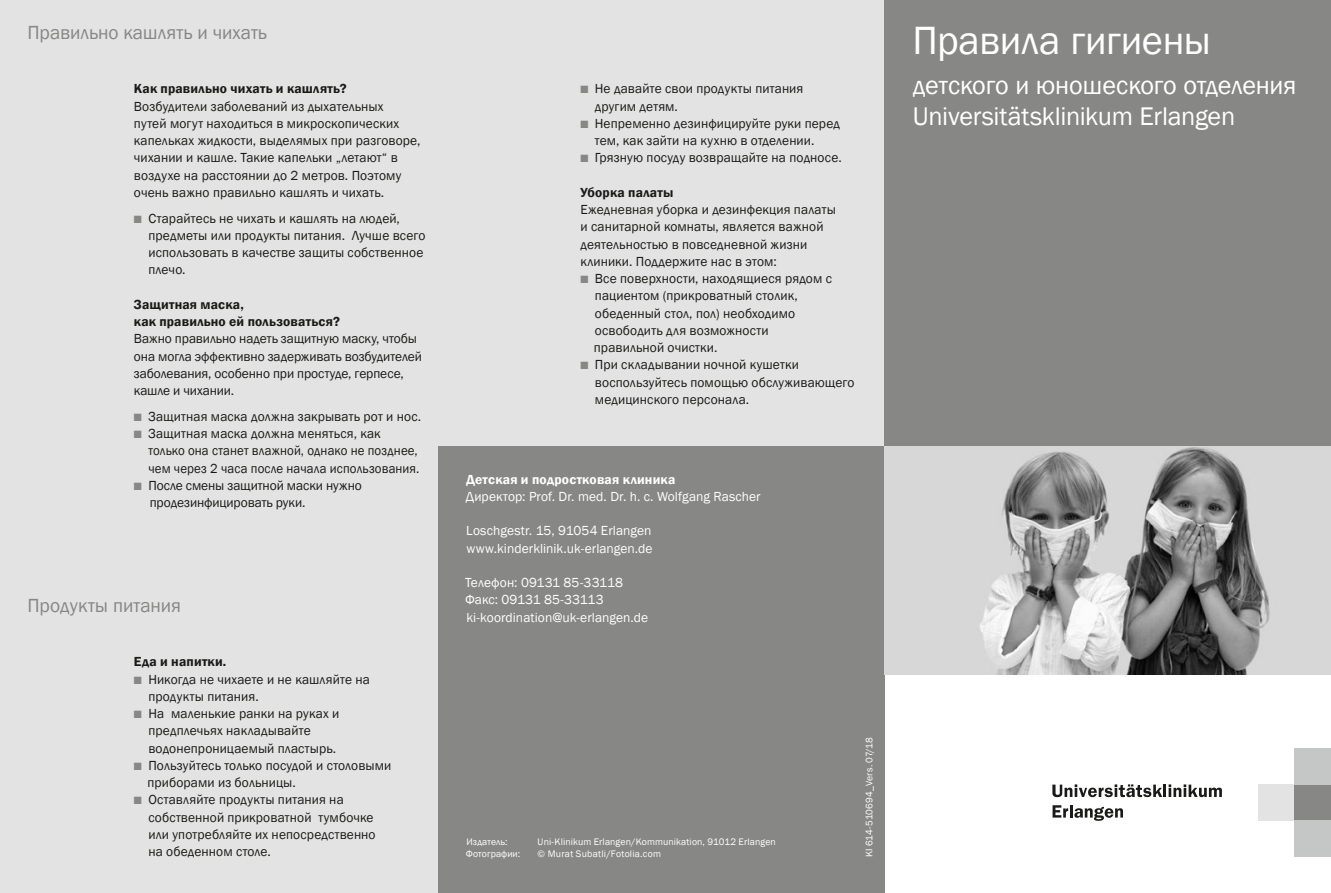
<style>
.page{position:relative;width:1331px;height:893px;background:#fff}
.page>*{position:absolute;margin:0;border:0;box-sizing:border-box;transform-origin:0 0}
.t1{font:40.5px "Franklin Gothic";letter-spacing:-.01em;color:#fff}
.t2{font:26.25px/31.5px "Franklin Gothic";letter-spacing:-.01em;color:#fff}
.t3{font:19.5px "Franklin Gothic";color:#878786}
.t4{font:13.5px/17.2px "Franklin Gothic";letter-spacing:.01em;color:#1a1a18}
.t5{font:13.5px/17.2px "Franklin Gothic";letter-spacing:.005em;color:#fff}
.t6{font:600 13.5px/17.2px "Franklin Gothic";letter-spacing:.015em;color:#1a1a18}
.t7{font:600 13.5px "Franklin Gothic";letter-spacing:.02em;color:#fff}
.t8{font:9.75px "Franklin Gothic";letter-spacing:.015em;color:#fff}
.s1{color:#878786}
</style>
<div class="page">
<div style="left:0;top:0;width:884px;height:893px;background:#e3e3e3"></div>
<div style="left:438px;top:446px;width:446px;height:447px;background:#878786"></div>
<div style="left:884px;top:0;width:447px;height:452px;background:#878786"></div>
<img style="left:884px;top:446px;width:447px;height:228px">
<div style="left:1259px;top:784px;width:36px;height:37px;background:#e3e3e3"></div>
<div style="left:1295px;top:784px;width:36px;height:37px;background:#878786"></div>
<div style="left:1295px;top:821px;width:36px;height:36px;background:#c5c6c6"></div>
<div style="left:1295px;top:748px;width:36px;height:36px;background:#c5c6c6"></div>
<svg style="left:1052px;top:805px;width:71px;height:16px"></svg>
<svg style="left:1052px;top:784px;width:170px;height:13px"></svg>
<h3 class="t3" style="left:28px;top:21px;width:241px">Правильно кашлять и чихать</h3>
<p class="t6" style="left:134px;top:80px;width:214px">Как правильно чихать и кашлять?</p>
<p class="t4" style="left:134px;top:98px;width:288px">Возбудители заболеваний из дыхательных<br>путей могут находиться в микроскопических капельках жидкости, выделямых при разговорe, чихании и кашле. Такие капельки „летают“ в воздухе на расстоянии до 2 метров. Поэтому очень важно правильно кашлять и чихать.</p>
<p class="t4" style="left:148px;top:210px;width:279px;text-indent:-14px"><span class="s1">■</span> Старайтесь не чихать и кашлять на людей, предметы или продукты питания. Лучше всего использовать в качестве защиты собственное плечо.</p>
<p class="t6" style="left:134px;top:296px;width:207px">Защитная маска,<br>как правильно ей пользоваться?</p>
<p class="t4" style="left:134px;top:331px;width:289px">Важно правильно надеть защитную маску, чтобы она могла эффективно задерживать возбудителей заболевания, особенно при простуде, герпесе, кашле и чихании.</p>
<p class="t4" style="left:134px;top:408px;width:289px"><span class="s1">■</span> Защитная маска должна закрывать рот и нос.</p>
<p class="t4" style="left:148px;top:425px;width:272px;text-indent:-14px"><span class="s1">■</span> Защитная маска должна меняться, как только она станет влажной, однако не позднее, чем через 2 часа после начала использования.</p>
<p class="t4" style="left:150px;top:477px;width:214px;text-indent:-16px"><span class="s1">■</span> После смены защитной маски нужно продезинфицировать руки.</p>
<h3 class="t3" style="left:28px;top:593px;width:155px">Продукты питания</h3>
<p class="t6" style="left:134px;top:653px;width:94px">Еда и напитки.</p>
<p class="t4" style="left:148px;top:671px;width:223px;text-indent:-14px"><span class="s1">■</span> Никогда не чихаете и не кашляйте на продукты питания.</p>
<p class="t4" style="left:148px;top:705px;width:193px;text-indent:-14px"><span class="s1">■</span> На маленькие ранки на руках и предплечьях накладывайте водонепроницаемый пластырь.</p>
<p class="t4" style="left:147px;top:757px;width:245px;text-indent:-13px"><span class="s1">■</span> Пользуйтесь только посудой и столовыми приборами из больницы.</p>
<p class="t4" style="left:148px;top:791px;width:229px;text-indent:-14px"><span class="s1">■</span> Оставляйте продукты питания на собственной прикроватной тумбочке или употребляйте их непосредственно на обеденном столе.</p>
<p class="t4" style="left:595px;top:81px;width:210px;text-indent:-14px"><span class="s1">■</span> Не давайте свои продукты питания другим детям.</p>
<p class="t4" style="left:595px;top:115px;width:247px;text-indent:-14px"><span class="s1">■</span> Непременно дезинфицируйте руки перед тем, как зайти на кухню в отделении.</p>
<p class="t4" style="left:580px;top:150px;width:263px"><span class="s1">■</span> Грязную посуду возвращайте на подносе.</p>
<p class="t6" style="left:580px;top:184px;width:94px">Уборка палаты</p>
<p class="t4" style="left:580px;top:201px;width:257px">Ежедневная уборка и дезинфекция палаты и санитарной комнаты, является важной деятельностью в повседневной жизни клиники. Поддержите нас в этом:</p>
<p class="t4" style="left:594px;top:270px;width:240px;text-indent:-13px"><span class="s1">■</span> Все поверхности, находящиеся рядом с пациентом (прикроватный столик, обеденный стол, пол) необходимо освободить для возможности правильной очистки.</p>
<p class="t4" style="left:595px;top:357px;width:261px;text-indent:-14px"><span class="s1">■</span> При складывании ночной кушетки воспользуйтесь помощью обслуживающего медицинского персонала.</p>
<p class="t7" style="left:466px;top:471px;width:210px">Детская и подростковая клиника</p>
<p class="t5" style="left:466px;top:488px;width:296px">Директор: Prof. Dr. med. Dr. h. c. Wolfgang Rascher</p>
<p class="t5" style="left:466px;top:522px;width:188px">Loschgestr. 15, 91054 Erlangen www.kinderklinik.uk-erlangen.de</p>
<p class="t5" style="left:465px;top:574px;width:185px">Телефон: 09131 85-33118<br>Факс: 09131 85-33113 ki-koordination@uk-erlangen.de</p>
<h1 class="t1" style="left:912px;top:15px;width:300px">Правила гигиены</h1>
<h2 class="t2" style="left:913px;top:70px;width:385px">детского и юношеского отделения<br>Universitätsklinikum Erlangen</h2>
<p class="t8" style="left:466px;top:835px;width:43px">Издатель:</p>
<p class="t8" style="left:538px;top:835px;width:240px">Uni-Klinikum Erlangen/Kommunikation, 91012 Erlangen</p>
<p class="t8" style="left:466px;top:847px;width:56px">Фотографии:</p>
<p class="t8" style="left:538px;top:847px;width:125px">© Murat Subatli/Fotolia.com</p>
<p class="t8" style="left:863px;top:857px;width:122px;rotate:-90deg">KI 614-510694_Vers. 07/18</p>
</div>
